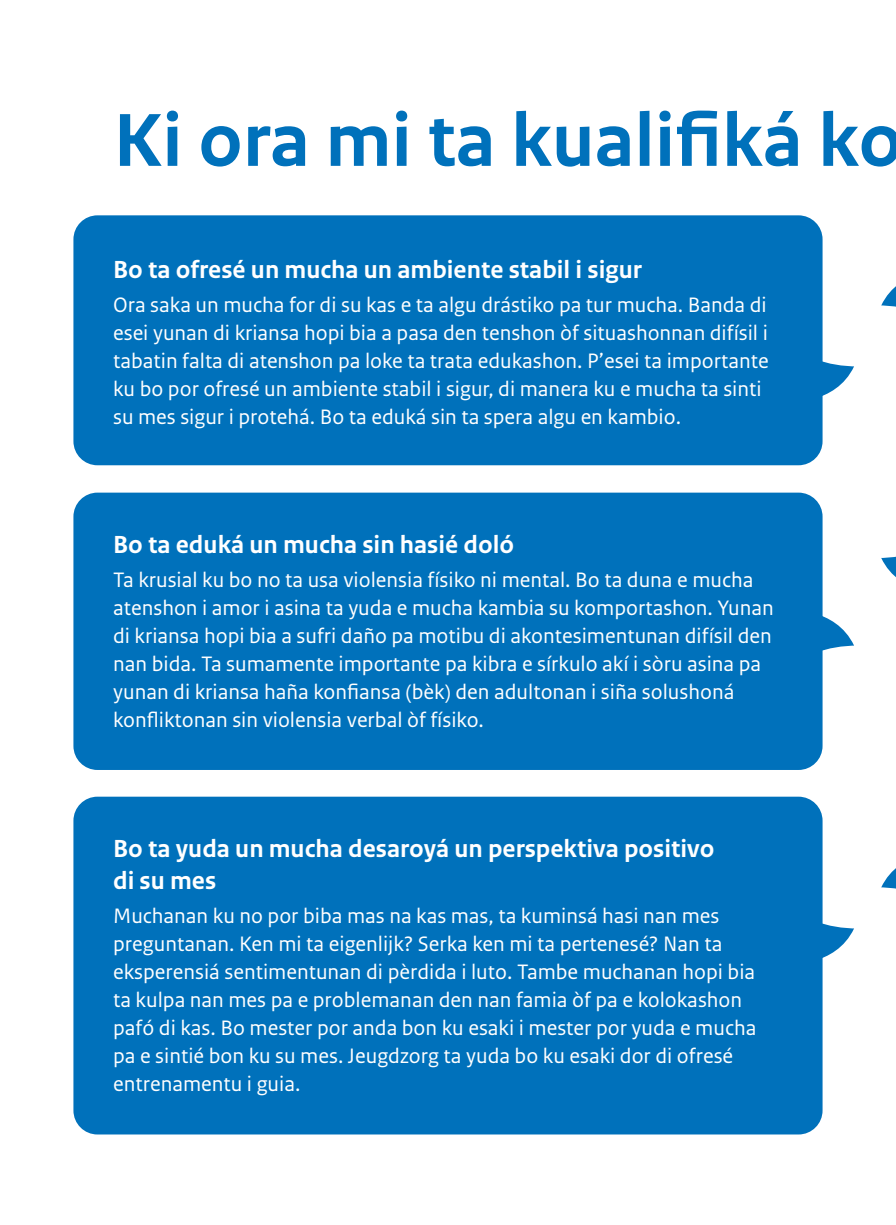
<style>
.page{position:relative;width:896px;height:1225px;background:#fff}
.page>*{position:absolute;margin:0;border:0;box-sizing:border-box;transform-origin:0 0}
.t1{font:700 78.8px "Rijksoverheid Sans Text";color:#0071bb}
.t2{font:700 26px/32px "Rijksoverheid Sans Text";color:#fff}
.t3{font:22px/28px "Rijksoverheid Sans Text";color:#fff}
</style>
<div class="page">
<div style="left:73px;top:796px;width:749px;height:338px;background:#0071bb;border-radius:24px"></div>
<div style="left:73px;top:492px;width:749px;height:278px;background:#0071bb;border-radius:24px"></div>
<div style="left:73px;top:215px;width:749px;height:250px;background:#0071bb;border-radius:24px"></div>
<svg style="left:822px;top:331px;width:32px;height:75px"></svg>
<svg style="left:822px;top:606px;width:32px;height:74px"></svg>
<svg style="left:822px;top:893px;width:32px;height:74px"></svg>
<svg style="left:881px;top:286px;width:15px;height:21px"></svg>
<svg style="left:881px;top:556px;width:15px;height:21px"></svg>
<svg style="left:881px;top:868px;width:15px;height:21px"></svg>
<h1 class="t1" style="left:113px;top:96px;width:791px">Ki ora mi ta kualifiká ko</h1>
<p class="t2" style="left:113px;top:254px;width:530px">Bo ta ofresé un mucha un ambiente stabil i sigur</p>
<p class="t3" style="left:113px;top:291px;width:657px">Ora saka un mucha for di su kas e ta algu drástiko pa tur mucha. Banda di esei yunan di kriansa hopi bia a pasa den tenshon òf situashonnan difísil i tabatin falta di atenshon pa loke ta trata edukashon. P’esei ta importante ku bo por ofresé un ambiente stabil i sigur, di manera ku e mucha ta sinti su mes sigur i protehá. Bo ta eduká sin ta spera algu en kambio.</p>
<p class="t2" style="left:113px;top:529px;width:402px">Bo ta eduká un mucha sin hasié doló</p>
<p class="t3" style="left:113px;top:566px;width:662px">Ta krusial ku bo no ta usa violensia físiko ni mental. Bo ta duna e mucha atenshon i amor i asina ta yuda e mucha kambia su komportashon. Yunan di kriansa hopi bia a sufri daño pa motibu di akontesimentunan difísil den nan bida. Ta sumamente importante pa kibra e sírkulo akí i sòru asina pa yunan di kriansa haña konfiansa (bèk) den adultonan i siña solushoná konfliktonan sin violensia verbal òf físiko.</p>
<p class="t2" style="left:113px;top:833px;width:603px">Bo ta yuda un mucha desaroyá un perspektiva positivo di su mes</p>
<p class="t3" style="left:113px;top:902px;width:645px">Muchanan ku no por biba mas na kas mas, ta kuminsá hasi nan mes preguntanan. Ken mi ta eigenlijk? Serka ken mi ta pertenesé? Nan ta eksperensiá sentimentunan di pèrdida i luto. Tambe muchanan hopi bia ta kulpa nan mes pa e problemanan den nan famia òf pa e kolokashon pafó di kas. Bo mester por anda bon ku esaki i mester por yuda e mucha pa e sintié bon ku su mes. Jeugdzorg ta yuda bo ku esaki dor di ofresé entrenamentu i guia.</p>
</div>
